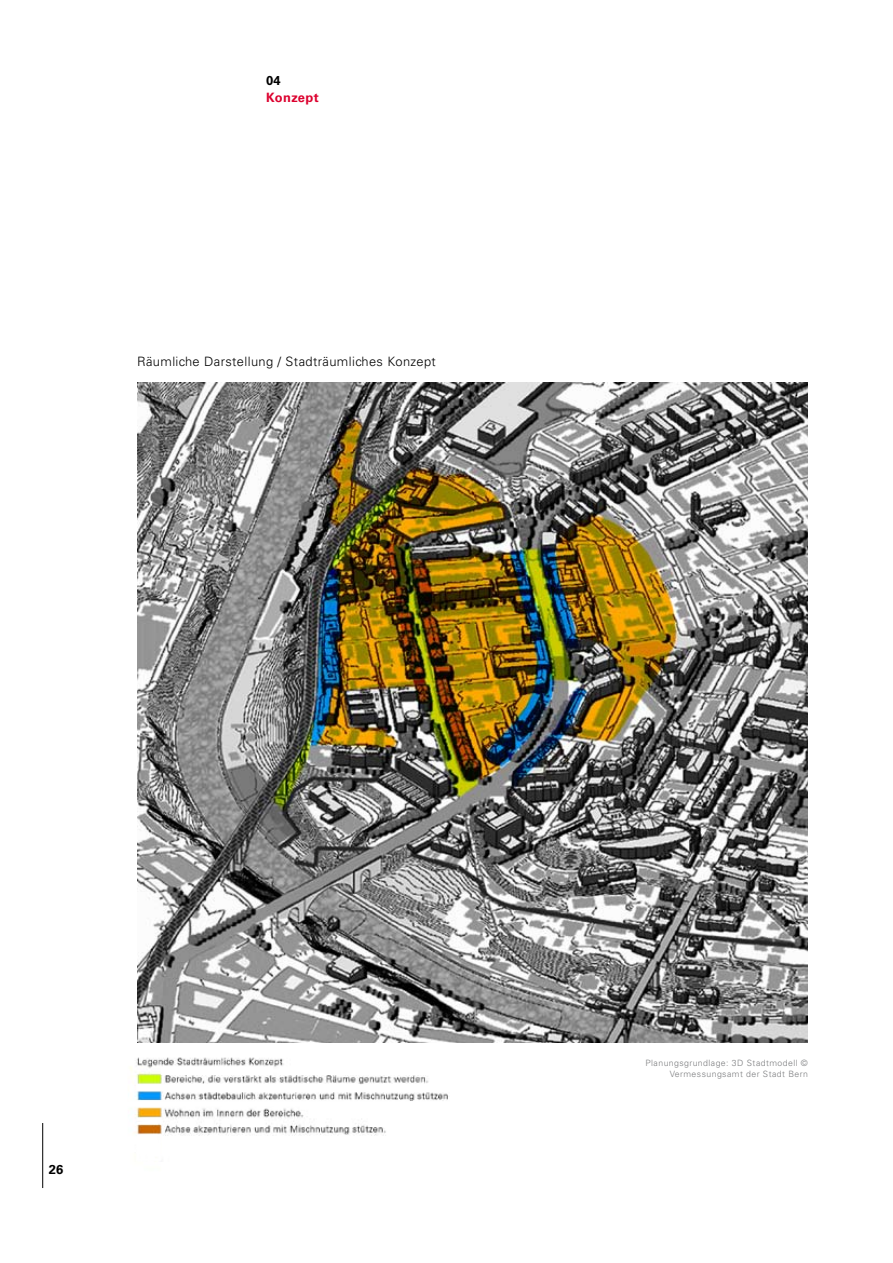
<style>
.page{position:relative;width:893px;height:1263px;background:#fff}
.page>*{position:absolute;margin:0;border:0;box-sizing:border-box;transform-origin:0 0}
.t1{font:300 12.9px "Univers LT Std";letter-spacing:.03em;color:#000}
.t2{font:700 12.9px "Univers LT Std";letter-spacing:.03em;color:#dc002e}
.t3{font:700 12.9px "Univers LT Std";color:#000}
.t4{font:300 8.7px/10.9px "Univers LT Std";letter-spacing:.05em;color:#7b7c7e;text-align:right}
</style>
<div class="page">
<hr style="left:42px;top:1123px;width:1px;height:65px;background:#000">
<img style="left:137px;top:382px;width:671px;height:660px">
<img style="left:130px;top:1057px;width:318px;height:79px">
<h1 class="t3" style="left:266px;top:73px;width:16px">04</h1>
<h1 class="t2" style="left:266px;top:89px;width:54px">Konzept</h1>
<h1 class="t1" style="left:137px;top:353px;width:300px">Räumliche Darstellung / Stadträumliches Konzept</h1>
<h1 class="t3" style="left:49px;top:1162px;width:16px">26</h1>
<p class="t4" style="left:645px;top:1058px;width:164px">Planungsgrundlage: 3D Stadtmodell ©<br>Vermessungsamt der Stadt Bern</p>
</div>
